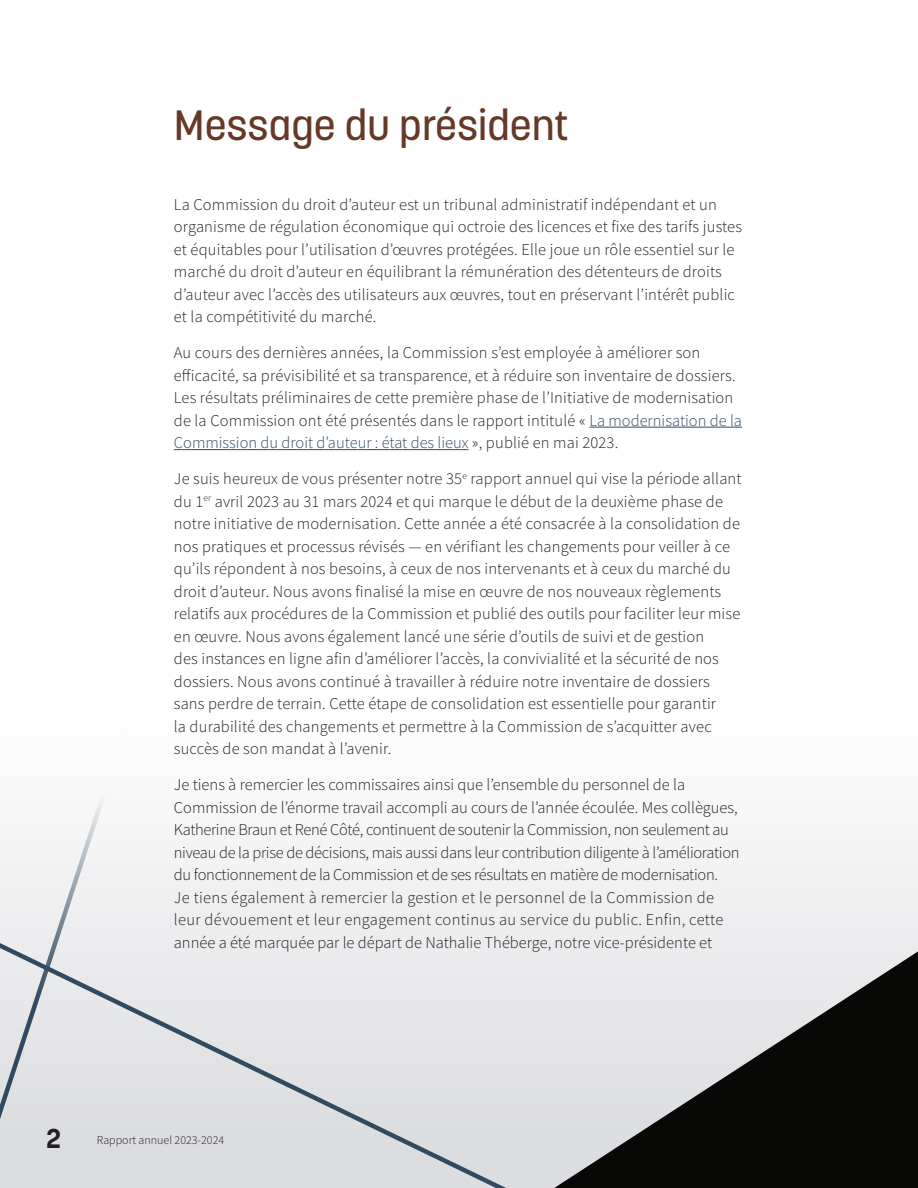
<style>
.page{position:relative;width:918px;height:1188px;background:#fff}
.page>*{position:absolute;margin:0;border:0;box-sizing:border-box;transform-origin:0 0}
.t1{font:500 42px "Korolev";color:#663828}
.t2{font:700 27px "Korolev";color:#231f20}
.text{font:16.5px/22.5px "Source Sans Variable";letter-spacing:.01em;color:#231f20}
.t3{font:12px "Source Sans Variable";color:#231f20}
.s1{color:#324a5f}
</style>
<div class="page">
<div style="left:0;top:654px;width:918px;height:534px;background:#f9f9f9"></div>
<svg style="left:0;top:923px;width:572px;height:265px"></svg>
<svg style="left:0;top:801px;width:135px;height:357px"></svg>
<svg style="left:554px;top:951px;width:364px;height:237px;background:#787878"></svg>
<hr style="left:589px;top:427px;width:153px;height:1px;background:#324a5f">
<hr style="left:174px;top:449px;width:295px;height:1px;background:#324a5f">
<h1 class="t1" style="left:174px;top:99px;width:396px">Message du président</h1>
<p class="text" style="left:174px;top:193px;width:570px">La Commission du droit d’auteur est un tribunal administratif indépendant et un organisme de régulation économique qui octroie des licences et fixe des tarifs justes et équitables pour l’utilisation d’œuvres protégées. Elle joue un rôle essentiel sur le marché du droit d’auteur en équilibrant la rémunération des détenteurs de droits d’auteur avec l’accès des utilisateurs aux œuvres, tout en préservant l’intérêt public et la compétitivité du marché.</p>
<p class="text" style="left:174px;top:342px;width:570px">Au cours des dernières années, la Commission s’est employée à améliorer son efficacité, sa prévisibilité et sa transparence, et à réduire son inventaire de dossiers.<br>Les résultats préliminaires de cette première phase de l’Initiative de modernisation de la Commission ont été présentés dans le rapport intitulé « <span class="s1">La modernisation de la Commission du droit d’auteur : état des lieux</span> », publié en mai 2023.</p>
<p class="text" style="left:174px;top:468px;width:569px">Je suis heureux de vous présenter notre 35<sup>e</sup> rapport annuel qui vise la période allant du 1<sup>er</sup> avril 2023 au 31 mars 2024 et qui marque le début de la deuxième phase de notre initiative de modernisation. Cette année a été consacrée à la consolidation de nos pratiques et processus révisés — en vérifiant les changements pour veiller à ce qu’ils répondent à nos besoins, à ceux de nos intervenants et à ceux du marché du droit d’auteur. Nous avons finalisé la mise en œuvre de nos nouveaux règlements relatifs aux procédures de la Commission et publié des outils pour faciliter leur mise en œuvre. Nous avons également lancé une série d’outils de suivi et de gestion<br>des instances en ligne afin d’améliorer l’accès, la convivialité et la sécurité de nos dossiers. Nous avons continué à travailler à réduire notre inventaire de dossiers sans perdre de terrain. Cette étape de consolidation est essentielle pour garantir<br>la durabilité des changements et permettre à la Commission de s’acquitter avec succès de son mandat à l’avenir.</p>
<p class="text" style="left:174px;top:774px;width:567px">Je tiens à remercier les commissaires ainsi que l’ensemble du personnel de la Commission de l’énorme travail accompli au cours de l’année écoulée. Mes collègues, Katherine Braun et René Côté, continuent de soutenir la Commission, non seulement au niveau de la prise de décisions, mais aussi dans leur contribution diligente à l’amélioration du fonctionnement de la Commission et de ses résultats en matière de modernisation.<br>Je tiens également à remercier la gestion et le personnel de la Commission de leur dévouement et leur engagement continus au service du public. Enfin, cette année a été marquée par le départ de Nathalie Théberge, notre vice-présidente et</p>
<h2 class="t2" style="left:47px;top:1122px;width:16px">2</h2>
<p class="t3" style="left:97px;top:1133px;width:129px">Rapport annuel 2023-2024</p>
</div>
